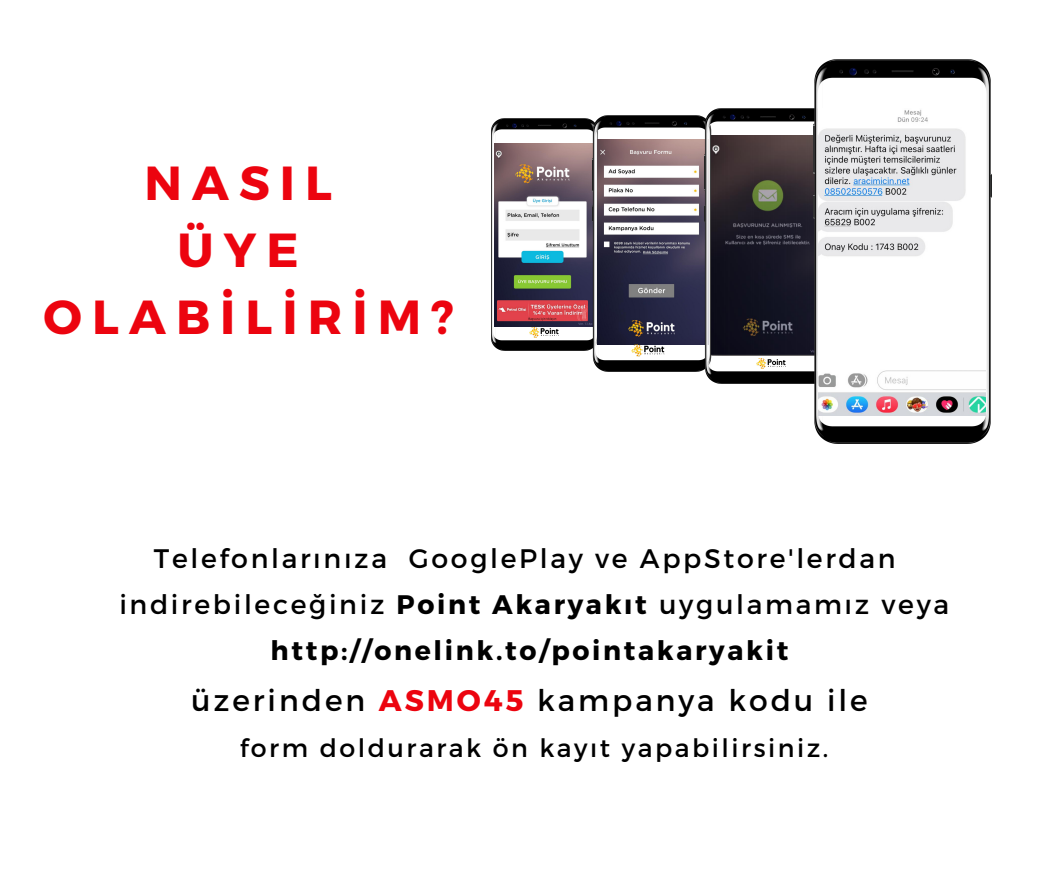
<style>
.page{position:relative;width:1059px;height:887px;background:#fff}
.page>*{position:absolute;margin:0;border:0;box-sizing:border-box;transform-origin:0 0}
.t1{font:700 47.7px "Montserrat";letter-spacing:.21em;color:#ec040f}
.t2{font:29.7px "Montserrat";letter-spacing:.1em;color:#000}
.t3{font:26.7px/46px "Montserrat";letter-spacing:.1em;color:#000}
.t4{font:700 26.7px "Montserrat";letter-spacing:.1em;color:#000}
.t5{font:25.2px "Montserrat";letter-spacing:.1em;color:#000}
.s1{font-weight:700}
.s2{font-weight:700;color:#ec040f}
</style>
<div class="page">
<img style="left:492px;top:119px;width:100px;height:232px">
<img style="left:495px;top:144px;width:97px;height:182px">
<img style="left:528px;top:325px;width:33px;height:15px">
<img style="left:592px;top:116px;width:112px;height:256px">
<img style="left:598px;top:140px;width:106px;height:204px">
<img style="left:704px;top:108px;width:109px;height:275px">
<img style="left:711px;top:135px;width:102px;height:221px">
<img style="left:630px;top:341px;width:36px;height:18px">
<img style="left:755px;top:356px;width:32px;height:15px">
<img style="left:813px;top:60px;width:178px;height:383px">
<img style="left:818px;top:108px;width:167px;height:307px">
<p class="t1" style="left:144px;top:152px;width:189px">NASIL</p>
<p class="t1" style="left:178px;top:219px;width:123px">ÜYE</p>
<p class="t1" style="left:44px;top:286px;width:412px">OLABİLİRİM?</p>
<p class="t3" style="left:119px;top:534px;width:831px;text-indent:35px">Telefonlarınıza GooglePlay ve AppStore'lerdan indirebileceğiniz <span class="s1">Point Akaryakıt</span> uygulamamız veya</p>
<p class="t4" style="left:271px;top:633px;width:519px">http://onelink.to/pointakaryakit</p>
<p class="t2" style="left:191px;top:681px;width:678px">üzerinden <span class="s2">ASMO45</span> kampanya kodu ile</p>
<p class="t5" style="left:240px;top:731px;width:590px">form doldurarak ön kayıt yapabilirsiniz.</p>
</div>
